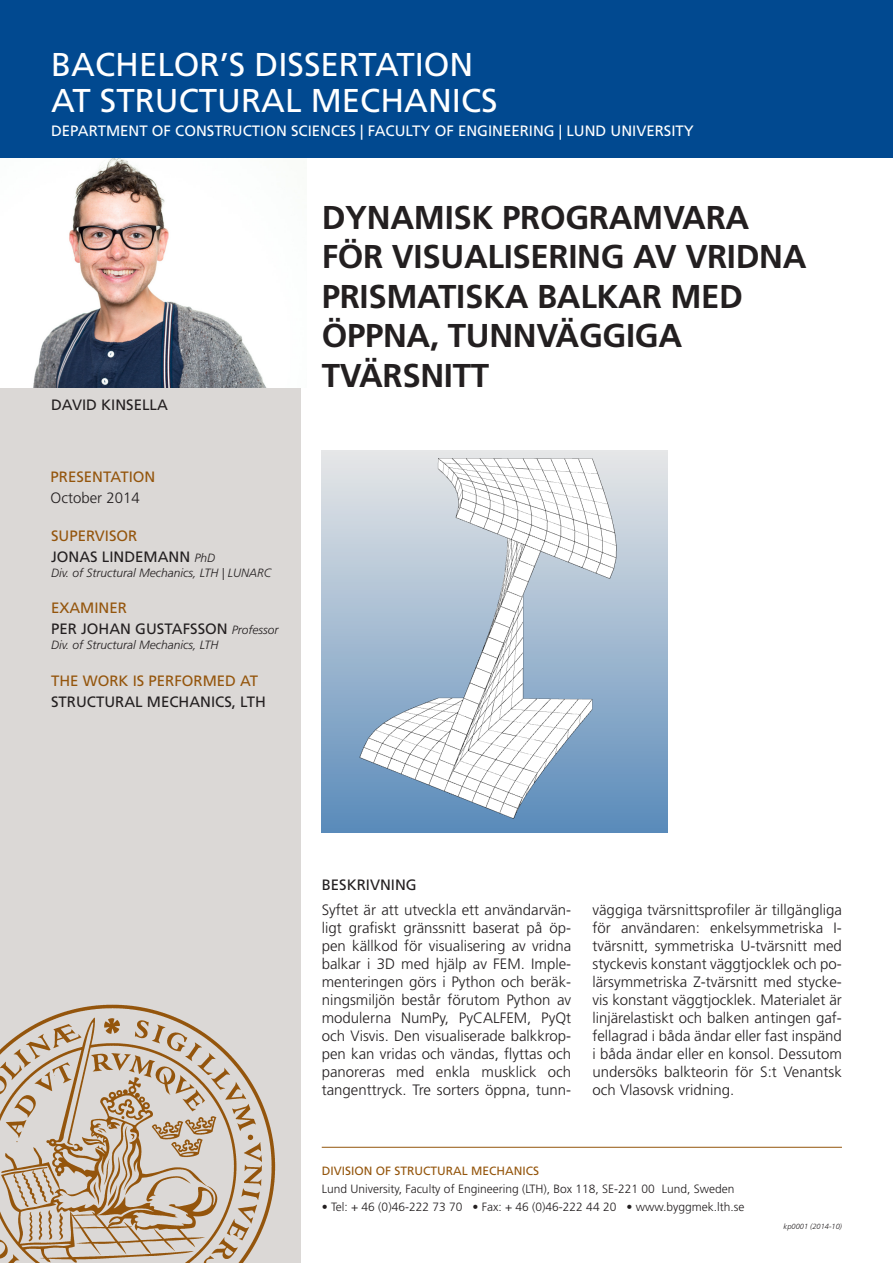
<style>
.page{position:relative;width:893px;height:1263px;background:#fff}
.page>*{position:absolute;margin:0;border:0;box-sizing:border-box;transform-origin:0 0}
.t1{font:700 33px/39.6px "Frutiger LT Std";letter-spacing:-.01em;color:#231f20}
.t2{font:33px "Frutiger LT Std";color:#fff}
.t3{font:300 15px/18px "Frutiger LT Std";color:#231f20;text-align:justify}
.t4{font:15px/21px "Frutiger LT Std";color:#231f20}
.t5{font:15px "Frutiger LT Std";color:#fff}
.t6{font:15px "Frutiger LT Std";color:#94550c}
.t7{font:300 12px "Frutiger LT Std";color:#231f20}
.t8{font:italic 300 12px "Frutiger LT Std";color:#231f20}
.t9{font:12px "Frutiger LT Std";color:#94550c}
.t10{font:italic 300 7.5px "Frutiger LT Std";color:#231f20}
.s1{color:#94550c}
.s2{font-weight:300;font-style:italic;font-size:12px}
</style>
<div class="page">
<div style="left:0;top:383px;width:300px;height:880px;background:#dbd8d6"></div>
<img style="left:0;top:157px;width:306px;height:231px">
<hr style="left:322px;top:1147px;width:520px;height:1px;background:#94550c">
<img style="left:0;top:1004px;width:276px;height:259px">
<div style="left:0;top:0;width:893px;height:157px;background:#014990"></div>
<img style="left:322px;top:450px;width:345px;height:383px">
<p class="t2" style="left:51px;top:45px;width:424px">BACHELOR’S DISSERTATION</p>
<p class="t2" style="left:51px;top:81px;width:448px">AT STRUCTURAL MECHANICS</p>
<p class="t5" style="left:51px;top:122px;width:644px">DEPARTMENT OF CONSTRUCTION SCIENCES | FACULTY OF ENGINEERING | LUND UNIVERSITY</p>
<p class="t4" style="left:51px;top:395px;width:118px">DAVID KINSELLA</p>
<p class="t6" style="left:51px;top:468px;width:106px">PRESENTATION</p>
<p class="t3" style="left:51px;top:489px;width:91px">October 2014</p>
<p class="t4" style="left:51px;top:526px;width:165px"><span class="s1">SUPERVISOR<br></span>JONAS LINDEMANN <span class="s2">PhD</span></p>
<p class="t8" style="left:51px;top:566px;width:222px">Div. of Structural Mechanics, LTH | LUNARC</p>
<p class="t6" style="left:51px;top:599px;width:77px">EXAMINER</p>
<p class="t4" style="left:51px;top:619px;width:229px">PER JOHAN GUSTAFSSON <span class="s2">Professor</span></p>
<p class="t8" style="left:51px;top:638px;width:169px">Div. of Structural Mechanics, LTH</p>
<p class="t6" style="left:51px;top:672px;width:209px">THE WORK IS PERFORMED AT</p>
<p class="t4" style="left:51px;top:691px;width:217px">STRUCTURAL MECHANICS, LTH</p>
<p class="t1" style="left:322px;top:198px;width:486px">DYNAMISK PROGRAMVARA<br>FÖR VISUALISERING AV VRIDNA</p>
<p class="t1" style="left:322px;top:277px;width:423px">PRISMATISKA BALKAR MED</p>
<p class="t1" style="left:322px;top:316px;width:362px">ÖPPNA, TUNNVÄGGIGA</p>
<p class="t1" style="left:322px;top:356px;width:169px">TVÄRSNITT</p>
<p class="t4" style="left:322px;top:874px;width:97px">BESKRIVNING</p>
<p class="t3" style="left:322px;top:901px;width:251px">Syftet är att utveckla ett användarvän&shy;ligt grafiskt gränssnitt baserat på öp&shy;pen källkod för visualisering av vridna balkar i 3D med hjälp av FEM. Imple&shy;menteringen görs i Python och beräk&shy;ningsmiljön består förutom Python av modulerna NumPy, PyCALFEM, PyQt och Visvis. Den visualiserade balkkrop&shy;pen kan vridas och vändas, flyttas och panoreras med enkla musklick och tangenttryck. Tre sorters öppna, tunn-</p>
<p class="t3" style="left:592px;top:901px;width:251px">väggiga tvärsnittsprofiler är tillgängliga för användaren: enkelsymmetriska I&shy;tvärsnitt, symmetriska U-tvärsnitt med styckevis konstant väggtjocklek och po&shy;lärsymmetriska Z-tvärsnitt med stycke&shy;vis konstant väggtjocklek. Materialet är linjärelastiskt och balken antingen gaf&shy;fellagrad i båda ändar eller fast inspänd i båda ändar eller en konsol. Dessutom undersöks balkteorin för S:t Venantsk och Vlasovsk vridning.</p>
<p class="t9" style="left:322px;top:1164px;width:219px">DIVISION OF STRUCTURAL MECHANICS</p>
<p class="t7" style="left:322px;top:1182px;width:414px">Lund University, Faculty of Engineering (LTH), Box 118, SE-221 00 Lund, Sweden</p>
<p class="t7" style="left:322px;top:1200px;width:424px">• Tel: + 46 (0)46-222 73 70 • Fax: + 46 (0)46-222 44 20 • www.byggmek.lth.se</p>
<p class="t10" style="left:784px;top:1222px;width:60px">kp0001 (2014-10)</p>
</div>
